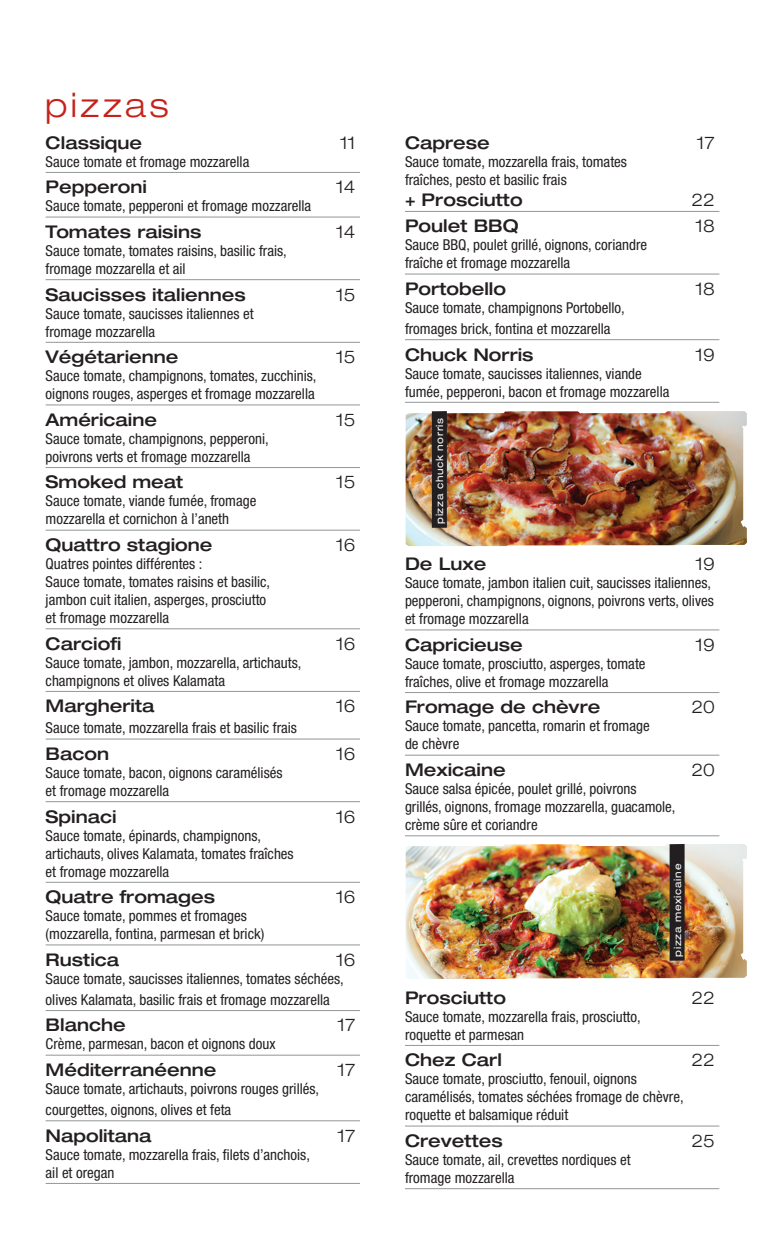
<style>
.page{position:relative;width:765px;height:1260px;background:#fff}
.page>*{position:absolute;margin:0;border:0;box-sizing:border-box;transform-origin:0 0}
.t1{font:300 expanded 33.75px "Helvetica Neue";letter-spacing:.105em;color:#c5221a}
.t2{font:500 expanded 17.5px "Helvetica Neue";color:#231f20}
.t3{font:300 expanded 17.5px "Helvetica Neue";color:#231f20}
.t4{font:condensed 15px/18px "Helvetica Neue";color:#231f20}
.t5{font:expanded 10px "Helvetica Neue";letter-spacing:.07em;color:#fff}
</style>
<div class="page">
<hr style="left:46px;top:172px;width:314px;height:1px;background:#939598">
<hr style="left:46px;top:217px;width:314px;height:1px;background:#939598">
<hr style="left:46px;top:279px;width:314px;height:1px;background:#939598">
<hr style="left:46px;top:342px;width:314px;height:1px;background:#939598">
<hr style="left:46px;top:405px;width:314px;height:1px;background:#939598">
<hr style="left:46px;top:467px;width:314px;height:1px;background:#939598">
<hr style="left:46px;top:530px;width:314px;height:1px;background:#939598">
<hr style="left:46px;top:629px;width:314px;height:1px;background:#939598">
<hr style="left:46px;top:691px;width:314px;height:1px;background:#939598">
<hr style="left:46px;top:739px;width:314px;height:1px;background:#939598">
<hr style="left:46px;top:801px;width:314px;height:1px;background:#939598">
<hr style="left:46px;top:882px;width:314px;height:1px;background:#939598">
<hr style="left:46px;top:945px;width:314px;height:1px;background:#939598">
<hr style="left:46px;top:1010px;width:314px;height:1px;background:#939598">
<hr style="left:46px;top:1055px;width:314px;height:1px;background:#939598">
<hr style="left:46px;top:1121px;width:314px;height:1px;background:#939598">
<hr style="left:46px;top:1183px;width:314px;height:1px;background:#939598">
<hr style="left:405px;top:211px;width:314px;height:1px;background:#939598">
<hr style="left:405px;top:274px;width:314px;height:1px;background:#939598">
<hr style="left:405px;top:339px;width:314px;height:1px;background:#939598">
<hr style="left:405px;top:402px;width:314px;height:1px;background:#939598">
<hr style="left:405px;top:630px;width:314px;height:1px;background:#939598">
<hr style="left:405px;top:692px;width:314px;height:1px;background:#939598">
<hr style="left:405px;top:755px;width:314px;height:1px;background:#939598">
<hr style="left:405px;top:836px;width:314px;height:1px;background:#939598">
<hr style="left:405px;top:1045px;width:314px;height:1px;background:#939598">
<hr style="left:405px;top:1126px;width:314px;height:1px;background:#939598">
<hr style="left:405px;top:1188px;width:314px;height:1px;background:#939598">
<img style="left:406px;top:411px;width:341px;height:135px">
<div style="left:432px;top:411px;width:15px;height:117px;background:#231f20"></div>
<img style="left:406px;top:844px;width:341px;height:135px">
<div style="left:670px;top:844px;width:15px;height:117px;background:#231f20"></div>
<h1 class="t1" style="left:45px;top:85px;width:125px">pizzas</h1>
<p class="t2" style="left:46px;top:132px;width:98px">Classique</p>
<p class="t3" style="left:340px;top:132px;width:17px">11</p>
<p class="t4" style="left:46px;top:152px;width:205px">Sauce tomate et fromage mozzarella</p>
<p class="t2" style="left:46px;top:176px;width:103px">Pepperoni</p>
<p class="t3" style="left:336px;top:177px;width:21px">14</p>
<p class="t4" style="left:46px;top:197px;width:267px">Sauce tomate, pepperoni et fromage mozzarella</p>
<p class="t2" style="left:46px;top:221px;width:157px">Tomates raisins</p>
<p class="t3" style="left:336px;top:221px;width:21px">14</p>
<p class="t4" style="left:46px;top:241px;width:243px">Sauce tomate, tomates raisins, basilic frais, fromage mozzarella et ail</p>
<p class="t2" style="left:46px;top:283px;width:202px">Saucisses italiennes</p>
<p class="t3" style="left:336px;top:284px;width:21px">15</p>
<p class="t4" style="left:46px;top:304px;width:210px">Sauce tomate, saucisses italiennes et fromage mozzarella</p>
<p class="t2" style="left:46px;top:346px;width:134px">Végétarienne</p>
<p class="t3" style="left:336px;top:346px;width:21px">15</p>
<p class="t4" style="left:46px;top:367px;width:272px">Sauce tomate, champignons, tomates, zucchinis, oignons rouges, asperges et fromage mozzarella</p>
<p class="t2" style="left:46px;top:409px;width:113px">Américaine</p>
<p class="t3" style="left:336px;top:409px;width:21px">15</p>
<p class="t4" style="left:46px;top:429px;width:225px">Sauce tomate, champignons, pepperoni, poivrons verts et fromage mozzarella</p>
<p class="t2" style="left:46px;top:471px;width:139px">Smoked meat</p>
<p class="t3" style="left:336px;top:472px;width:21px">15</p>
<p class="t4" style="left:46px;top:492px;width:212px">Sauce tomate, viande fumée, fromage mozzarella et cornichon à l’aneth</p>
<p class="t2" style="left:46px;top:534px;width:168px">Quattro stagione</p>
<p class="t3" style="left:336px;top:534px;width:21px">16</p>
<p class="t4" style="left:46px;top:555px;width:226px">Quatres pointes différentes :<br>Sauce tomate, tomates raisins et basilic, jambon cuit italien, asperges, prosciutto et fromage mozzarella</p>
<p class="t2" style="left:46px;top:633px;width:77px">Carciofi</p>
<p class="t3" style="left:336px;top:633px;width:21px">16</p>
<p class="t4" style="left:46px;top:653px;width:257px">Sauce tomate, jambon, mozzarella, artichauts, champignons et olives Kalamata</p>
<p class="t2" style="left:46px;top:695px;width:110px">Margherita</p>
<p class="t3" style="left:336px;top:696px;width:21px">16</p>
<p class="t4" style="left:46px;top:719px;width:253px">Sauce tomate, mozzarella frais et basilic frais</p>
<p class="t2" style="left:46px;top:743px;width:65px">Bacon</p>
<p class="t3" style="left:336px;top:743px;width:21px">16</p>
<p class="t4" style="left:46px;top:764px;width:238px">Sauce tomate, bacon, oignons caramélisés et fromage mozzarella</p>
<p class="t2" style="left:46px;top:805px;width:72px">Spinaci</p>
<p class="t3" style="left:336px;top:806px;width:21px">16</p>
<p class="t4" style="left:46px;top:826px;width:250px">Sauce tomate, épinards, champignons, artichauts, olives Kalamata, tomates fraîches et fromage mozzarella</p>
<p class="t2" style="left:46px;top:886px;width:171px">Quatre fromages</p>
<p class="t3" style="left:336px;top:886px;width:21px">16</p>
<p class="t4" style="left:46px;top:907px;width:220px">Sauce tomate, pommes et fromages (mozzarella, fontina, parmesan et brick)</p>
<p class="t2" style="left:46px;top:949px;width:75px">Rustica</p>
<p class="t3" style="left:336px;top:949px;width:21px">16</p>
<p class="t4" style="left:46px;top:968px;width:300px;line-height:21px">Sauce tomate, saucisses italiennes, tomates séchées, olives Kalamata, basilic frais et fromage mozzarella</p>
<p class="t2" style="left:46px;top:1014px;width:82px">Blanche</p>
<p class="t3" style="left:337px;top:1015px;width:20px">17</p>
<p class="t4" style="left:46px;top:1035px;width:231px">Crème, parmesan, bacon et oignons doux</p>
<p class="t2" style="left:46px;top:1059px;width:172px">Méditerranéenne</p>
<p class="t3" style="left:337px;top:1059px;width:20px">17</p>
<p class="t4" style="left:46px;top:1078px;width:275px;line-height:21px">Sauce tomate, artichauts, poivrons rouges grillés, courgettes, oignons, olives et feta</p>
<p class="t2" style="left:46px;top:1125px;width:107px">Napolitana</p>
<p class="t3" style="left:337px;top:1125px;width:20px">17</p>
<p class="t4" style="left:46px;top:1145px;width:266px">Sauce tomate, mozzarella frais, filets d’anchois, ail et oregan</p>
<p class="t2" style="left:405px;top:132px;width:86px">Caprese</p>
<p class="t3" style="left:697px;top:132px;width:20px">17</p>
<p class="t4" style="left:405px;top:152px;width:224px">Sauce tomate, mozzarella frais, tomates fraîches, pesto et basilic frais</p>
<p class="t2" style="left:405px;top:189px;width:119px">+ Prosciutto</p>
<p class="t3" style="left:692px;top:189px;width:25px">22</p>
<p class="t2" style="left:405px;top:215px;width:115px">Poulet BBQ</p>
<p class="t3" style="left:696px;top:216px;width:21px">18</p>
<p class="t4" style="left:405px;top:236px;width:244px">Sauce BBQ, poulet grillé, oignons, coriandre fraîche et fromage mozzarella</p>
<p class="t2" style="left:405px;top:278px;width:103px">Portobello</p>
<p class="t3" style="left:696px;top:278px;width:21px">18</p>
<p class="t4" style="left:405px;top:297px;width:221px;line-height:21px">Sauce tomate, champignons Portobello, fromages brick, fontina et mozzarella</p>
<p class="t2" style="left:405px;top:343px;width:130px">Chuck Norris</p>
<p class="t3" style="left:696px;top:344px;width:21px">19</p>
<p class="t4" style="left:405px;top:364px;width:266px">Sauce tomate, saucisses italiennes, viande fumée, pepperoni, bacon et fromage mozzarella</p>
<p class="t5" style="left:434px;top:524px;width:108px;rotate:-90deg">pizza chuck norris</p>
<p class="t2" style="left:405px;top:553px;width:83px">De Luxe</p>
<p class="t3" style="left:696px;top:553px;width:21px">19</p>
<p class="t4" style="left:405px;top:574px;width:310px">Sauce tomate, jambon italien cuit, saucisses italiennes, pepperoni, champignons, oignons, poivrons verts, olives et fromage mozzarella</p>
<p class="t2" style="left:405px;top:634px;width:119px">Capricieuse</p>
<p class="t3" style="left:696px;top:634px;width:21px">19</p>
<p class="t4" style="left:405px;top:654px;width:242px">Sauce tomate, prosciutto, asperges, tomate fraîches, olive et fromage mozzarella</p>
<p class="t2" style="left:405px;top:696px;width:197px">Fromage de chèvre</p>
<p class="t3" style="left:692px;top:697px;width:25px">20</p>
<p class="t4" style="left:405px;top:717px;width:246px">Sauce tomate, pancetta, romarin et fromage de chèvre</p>
<p class="t2" style="left:405px;top:759px;width:102px">Mexicaine</p>
<p class="t3" style="left:692px;top:759px;width:25px">20</p>
<p class="t4" style="left:405px;top:780px;width:272px">Sauce salsa épicée, poulet grillé, poivrons grillés, oignons, fromage mozzarella, guacamole, crème sûre et coriandre</p>
<p class="t5" style="left:671px;top:957px;width:95px;rotate:-90deg">pizza mexicaine</p>
<p class="t2" style="left:405px;top:987px;width:103px">Prosciutto</p>
<p class="t3" style="left:692px;top:987px;width:25px">22</p>
<p class="t4" style="left:405px;top:1007px;width:237px">Sauce tomate, mozzarella frais, prosciutto, roquette et parmesan</p>
<p class="t2" style="left:405px;top:1049px;width:98px">Chez Carl</p>
<p class="t3" style="left:692px;top:1050px;width:25px">22</p>
<p class="t4" style="left:405px;top:1070px;width:280px">Sauce tomate, prosciutto, fenouil, oignons caramélisés, tomates séchées fromage de chèvre, roquette et balsamique réduit</p>
<p class="t2" style="left:405px;top:1130px;width:99px">Crevettes</p>
<p class="t3" style="left:692px;top:1130px;width:25px">25</p>
<p class="t4" style="left:405px;top:1150px;width:227px">Sauce tomate, ail, crevettes nordiques et fromage mozzarella</p>
</div>
